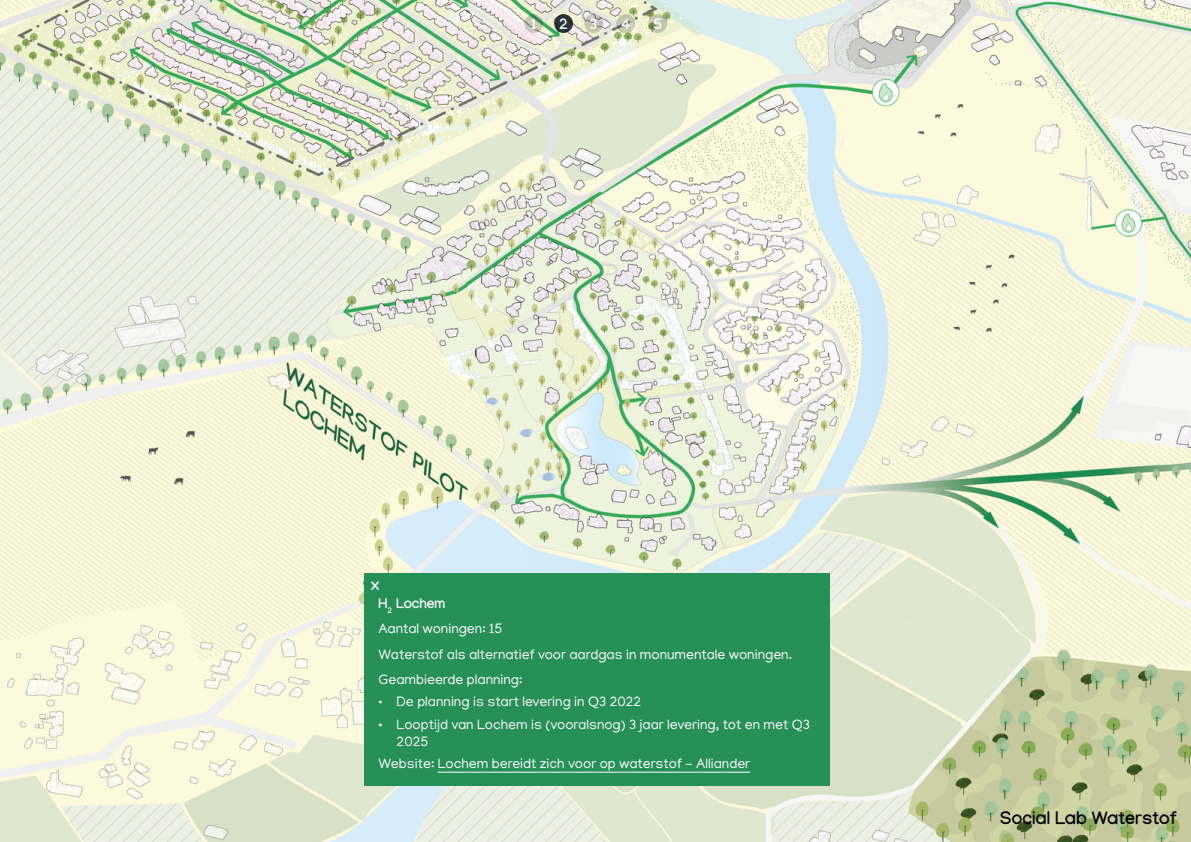
<style>
.page{position:relative;width:1191px;height:842px;background:#fff}
.page>*{position:absolute;margin:0;border:0;box-sizing:border-box;transform-origin:0 0}
.t1{font:700 18px "Manjari";color:#000}
.t2{font:700 16.2px "Manjari";color:#fff}
.t3{font:700 15.4px "Manjari";color:#f7f6fb}
.t4{font:700 15.4px "Manjari";color:#fff}
.t5{font:14px/25.3px "Manjari";color:#fff}
.s1{font-weight:700}
</style>
<div class="page">
<img style="left:0;top:0;width:1191px;height:842px">
<div style="left:365px;top:573px;width:464px;height:212px;background:#279059"></div>
<hr style="left:438px;top:772px;width:312px;height:1px;background:#fff">
<svg style="left:524px;top:14px;width:19px;height:19px"></svg>
<svg style="left:554px;top:14px;width:19px;height:19px"></svg>
<svg style="left:584px;top:14px;width:19px;height:19px"></svg>
<svg style="left:616px;top:14px;width:19px;height:19px"></svg>
<svg style="left:648px;top:14px;width:19px;height:19px"></svg>
<p class="t4" style="left:530px;top:14px;width:8px">1</p>
<p class="t3" style="left:559px;top:14px;width:10px">2</p>
<p class="t3" style="left:589px;top:14px;width:10px">3</p>
<p class="t3" style="left:620px;top:14px;width:12px">4</p>
<p class="t3" style="left:653px;top:14px;width:10px">5</p>
<p class="t2" style="left:371px;top:575px;width:10px">x</p>
<p class="t5" style="left:379px;top:590px;width:415px"><span class="s1">H</span><sub>2</sub> <span class="s1">Lochem<br></span>Aantal woningen: 15<br>Waterstof als alternatief voor aardgas in monumentale woningen.<br>Geambieerde planning:</p>
<p class="t5" style="left:379px;top:689px;width:264px">• De planning is start levering in Q3 2022</p>
<p class="t5" style="left:397px;top:715px;width:415px;line-height:16.8px;text-indent:-18px">• Looptijd van Lochem is (vooralsnog) 3 jaar levering, tot en met Q3<br>2025</p>
<p class="t5" style="left:379px;top:750px;width:373px">Website: Lochem bereidt zich voor op waterstof - Alliander</p>
<p class="t1" style="left:1000px;top:807px;width:178px">Social Lab Waterstof</p>
</div>
